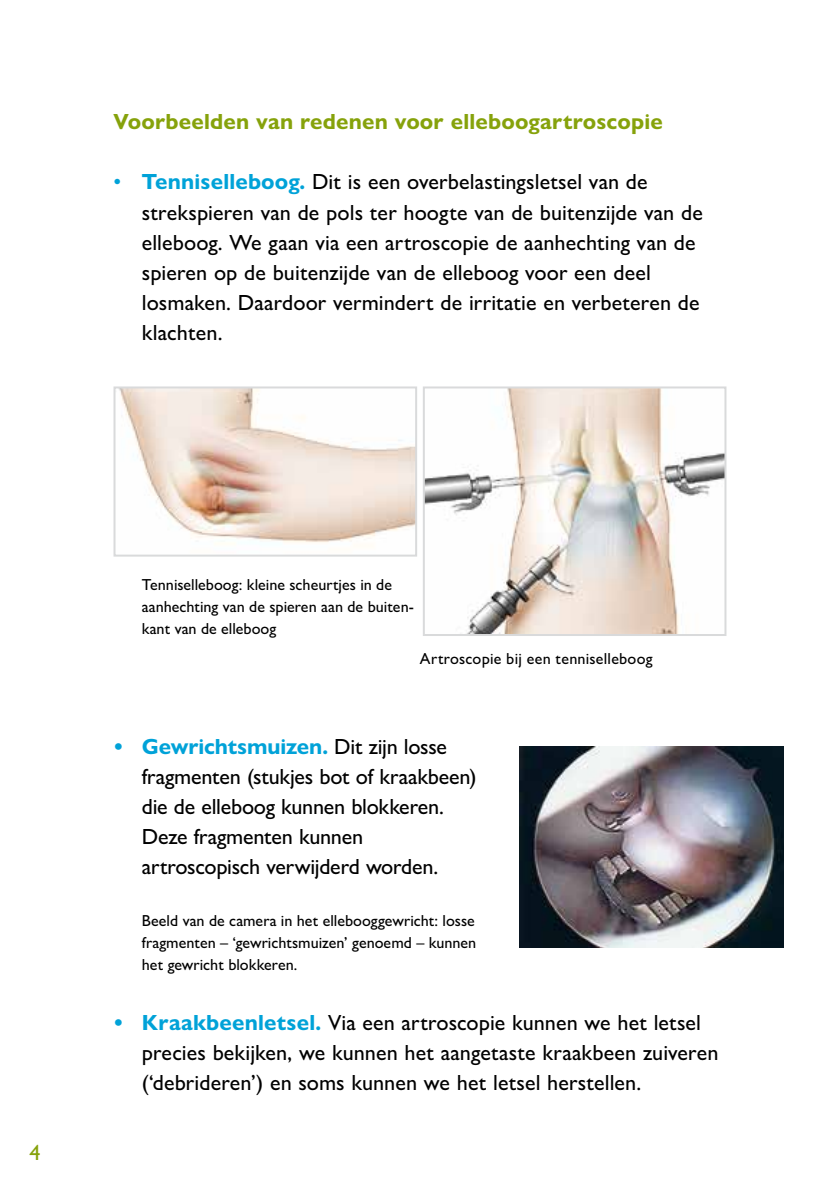
<style>
.page{position:relative;width:840px;height:1191px;background:#fff}
.page>*{position:absolute;margin:0;border:0;box-sizing:border-box;transform-origin:0 0}
.t1{font:500 22px/30px "Gill Sans Nova";color:#000}
.t2{font:700 22px "Gill Sans Nova";letter-spacing:.01em;color:#86a20b}
.t3{font:500 22px "Gill Sans Nova";color:#86a20b}
.t4{font:500 16px/22px "Gill Sans Nova";color:#000}
.s1{color:#00a2d8}
.s2{font-weight:700;color:#00a2d8}
</style>
<div class="page">
<img style="left:119px;top:389px;width:295px;height:154px">
<div style="left:113px;top:386px;width:304px;height:170px;border:2px solid #d9dadb"></div>
<img style="left:425px;top:389px;width:298px;height:244px">
<div style="left:422px;top:386px;width:304px;height:250px;border:2px solid #d9dadb"></div>
<img style="left:519px;top:746px;width:263px;height:202px">
<p class="t2" style="left:113px;top:108px;width:550px">Voorbeelden van redenen voor elleboogartroscopie</p>
<p class="t1" style="left:142px;top:167px;width:562px;text-indent:-28px"><span class="s1">•</span> <span class="s2">Tenniselleboog.</span> Dit is een overbelastingsletsel van de strekspieren van de pols ter hoogte van de buitenzijde van de elleboog. We gaan via een artroscopie de aanhechting van de spieren op de buitenzijde van de elleboog voor een deel losmaken. Daardoor vermindert de irritatie en verbeteren de klachten.</p>
<p class="t3" style="left:29px;top:1138px;width:13px">4</p>
<p class="t4" style="left:142px;top:573px;width:273px">Tenniselleboog: kleine scheurtjes in de aanhechting van de spieren aan de buiten&shy;kant van de elleboog</p>
<p class="t4" style="left:420px;top:647px;width:234px">Artroscopie bij een tenniselleboog</p>
<p class="t1" style="left:142px;top:731px;width:336px;text-indent:-28px"><span class="s2">• Gewrichtsmuizen.</span> Dit zijn losse fragmenten (stukjes bot of kraakbeen) die de elleboog kunnen blokkeren.<br>Deze fragmenten kunnen artroscopisch verwijderd worden.</p>
<p class="t4" style="left:142px;top:909px;width:336px;text-align:justify">Beeld van de camera in het ellebooggewricht: losse fragmenten – ‘gewrichtsmuizen’ genoemd – kunnen het gewricht blokkeren.</p>
<p class="t1" style="left:142px;top:1007px;width:577px;text-indent:-28px"><span class="s2">• Kraakbeenletsel.</span> Via een artroscopie kunnen we het letsel precies bekijken, we kunnen het aangetaste kraakbeen zuiveren (‘debrideren’) en soms kunnen we het letsel herstellen.</p>
</div>
